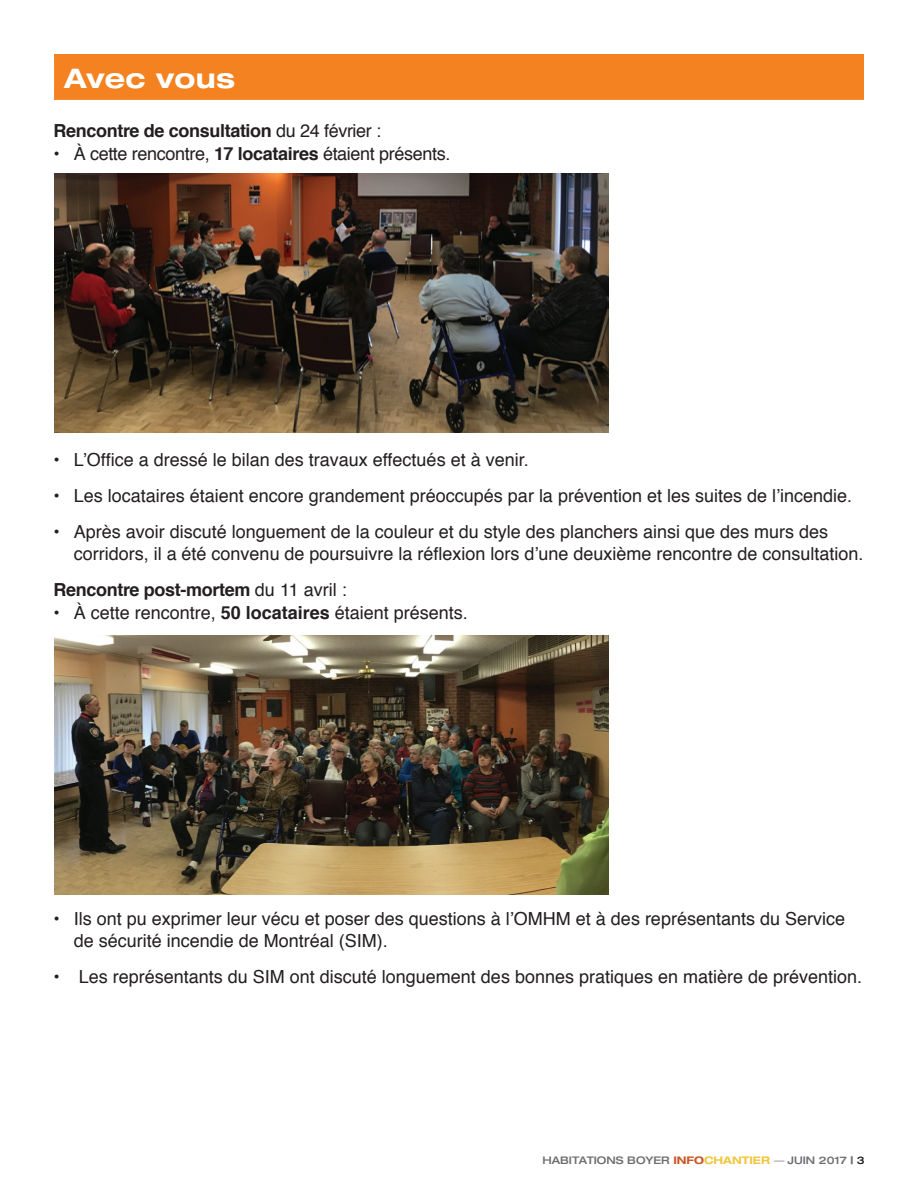
<style>
.page{position:relative;width:918px;height:1188px;background:#fff}
.page>*{position:absolute;margin:0;border:0;box-sizing:border-box;transform-origin:0 0}
.t1{font:700 expanded 27px "Helvetica Neue";letter-spacing:.01em;color:#fff}
.t2{font:18px/22.5px "Helvetica";color:#231f20}
.t3{font:700 18px "Helvetica";letter-spacing:-.02em;color:#231f20}
.t4{font:18px "Helvetica";letter-spacing:-.02em;color:#231f20}
.t5{font:500 expanded 10.5px "Helvetica Neue";color:#6c6d70}
.s1{font-weight:400}
.s2{font-weight:700}
.s3{font-weight:700;color:#ca5828}
.s4{font-weight:700;color:#f1c640}
.s5{font-weight:400;font-style:italic;color:#939598}
.s6{font-weight:900}
.s7{color:#231f20}
</style>
<div class="page">
<div style="left:54px;top:54px;width:810px;height:46px;background:#f58220"></div>
<img style="left:54px;top:174px;width:555px;height:259px">
<img style="left:54px;top:636px;width:555px;height:258px">
<h1 class="t1" style="left:64px;top:61px;width:172px">Avec vous</h1>
<p class="t3" style="left:54px;top:116px;width:329px">Rencontre de consultation <span class="s1">du 24 février :</span></p>
<p class="t4" style="left:54px;top:139px;width:398px">• À cette rencontre, <span class="s2">17 locataires</span> étaient présents.</p>
<p class="t2" style="left:54px;top:449px;width:477px">• L’Office a dressé le bilan des travaux effectués et à venir.</p>
<p class="t2" style="left:54px;top:485px;width:800px">• Les locataires étaient encore grandement préoccupés par la prévention et les suites de l’incendie.</p>
<p class="t2" style="left:74px;top:521px;width:791px;text-indent:-20px">• Après avoir discuté longuement de la couleur et du style des planchers ainsi que des murs des corridors, il a été convenu de poursuivre la réflexion lors d’une deuxième rencontre de consultation.</p>
<p class="t3" style="left:54px;top:575px;width:295px">Rencontre post-mortem <span class="s1">du 11 avril :</span></p>
<p class="t2" style="left:54px;top:602px;width:416px">• À cette rencontre, <span class="s2">50 locataires</span> étaient présents.</p>
<p class="t2" style="left:74px;top:908px;width:773px;text-indent:-20px">• Ils ont pu exprimer leur vécu et poser des questions à l’OMHM et à des représentants du Service de sécurité incendie de Montréal (SIM).</p>
<p class="t2" style="left:54px;top:966px;width:810px">• Les représentants du SIM ont discuté longuement des bonnes pratiques en matière de prévention.</p>
<p class="t5" style="left:543px;top:1154px;width:324px">HABITATIONS BOYER <span class="s3">INFO</span><span class="s4">CHANTIER</span> <span class="s5">—</span> JUIN 2017 <span class="s6">|</span> <span class="s7">3</span></p>
</div>
